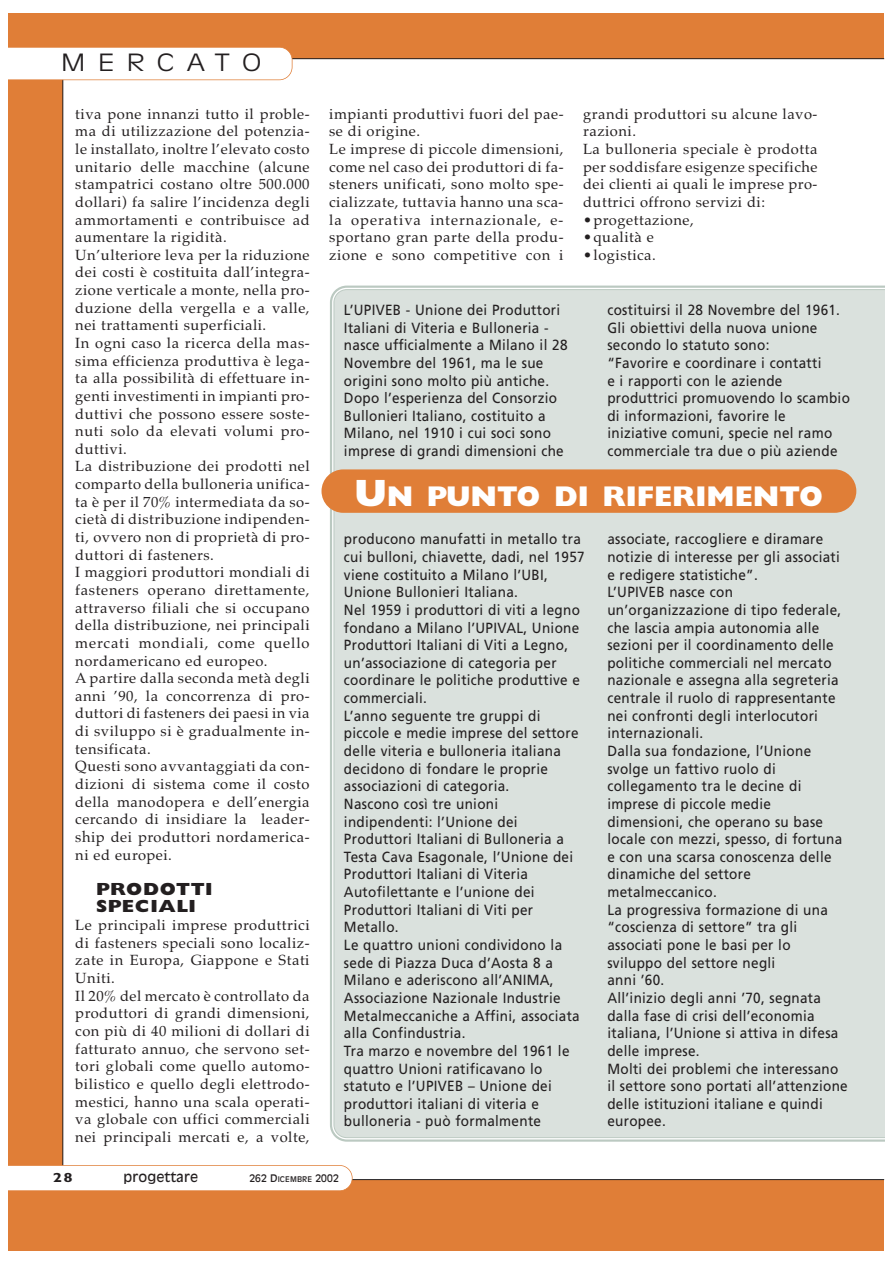
<style>
.page{position:relative;width:893px;height:1263px;background:#fff}
.page>*{position:absolute;margin:0;border:0;box-sizing:border-box;transform-origin:0 0}
.t1{font:800 28.65px "Gill Sans";color:#fff}
.t2{font:300 23.55px "Antique Olive";letter-spacing:.4em;color:#231f20;scale:1.27 1}
.t3{font:800 17.7px/17.7px "Gill Sans";letter-spacing:.035em;color:#231f20;scale:1.1 1}
.t4{font:14.7px/17.7px "Frutiger";letter-spacing:.02em;color:#231f20;scale:.92 1}
.t5{font:14.7px/17.7px "Palatino";letter-spacing:.035em;color:#231f20}
.t6{font:13.2px "Antique Olive";letter-spacing:.01em;color:#231f20}
.t7{font:700 13.2px "Gill Sans";color:#231f20;scale:1.27 1}
.t8{font:10.35px "Antique Olive";letter-spacing:.01em;color:#231f20}
.s1{font-size:38.25px}
.s2{font-size:7.65px}
</style>
<div class="page">
<div style="left:9px;top:57px;width:54px;height:1123px;background:#e07e37"></div>
<div style="left:9px;top:13px;width:875px;height:46px;background:#e07e37"></div>
<div style="left:9px;top:1180px;width:875px;height:70px;background:#e07e37"></div>
<hr style="left:63px;top:58px;width:821px;height:1px;background:#231f20">
<hr style="left:63px;top:1179px;width:821px;height:1px;background:#231f20">
<hr style="left:62px;top:59px;width:1px;height:1121px;background:#231f20">
<svg style="left:9px;top:1165px;width:343px;height:26px"></svg>
<svg style="left:9px;top:47px;width:283px;height:33px"></svg>
<div style="left:333px;top:289px;width:551px;height:849px;background:#dae1dd"></div>
<div style="left:321px;top:469px;width:535px;height:44px;background:#e07e37;border-radius:22px"></div>
<h2 class="t2" style="left:61px;top:52px;width:159px">MERCATO</h2>
<p class="t5" style="left:75px;top:107px;width:236px">tiva pone innanzi tutto il proble&shy;ma di utilizzazione del potenzia&shy;le installato, inoltre l’elevato costo unitario delle macchine (alcune stampatrici costano oltre 500.000 dollari) fa salire l’incidenza degli ammortamenti e contribuisce ad aumentare la rigidità.<br>Un’ulteriore leva per la riduzione dei costi è costituita dall’integra&shy;zione verticale a monte, nella pro&shy;duzione della vergella e a valle, nei trattamenti superficiali.<br>In ogni caso la ricerca della mas&shy;sima efficienza produttiva è lega&shy;ta alla possibilità di effettuare in&shy;genti investimenti in impianti pro&shy;duttivi che possono essere soste&shy;nuti solo da elevati volumi pro&shy;duttivi.<br>La distribuzione dei prodotti nel comparto della bulloneria unifica&shy;ta è per il 70% intermediata da so&shy;cietà di distribuzione indipenden&shy;ti, ovvero non di proprietà di pro&shy;duttori di fasteners.<br>I maggiori produttori mondiali di fasteners operano direttamente, attraverso filiali che si occupano della distribuzione, nei principali mercati mondiali, come quello nordamericano ed europeo.<br>A partire dalla seconda metà degli anni ’90, la concorrenza di pro&shy;duttori di fasteners dei paesi in via di sviluppo si è gradualmente in&shy;tensificata.<br>Questi sono avvantaggiati da con&shy;dizioni di sistema come il costo della manodopera e dell’energia cercando di insidiare la leader&shy;ship dei produttori nordamerica&shy;ni ed europei.</p>
<p class="t3" style="left:96px;top:882px;width:107px">PRODOTTI<br>SPECIALI</p>
<p class="t5" style="left:75px;top:918px;width:236px">Le principali imprese produttrici di fasteners speciali sono localiz&shy;zate in Europa, Giappone e Stati<br>Uniti.<br>Il 20% del mercato è controllato da produttori di grandi dimensioni, con più di 40 milioni di dollari di fatturato annuo, che servono set&shy;tori globali come quello automo&shy;bilistico e quello degli elettrodo&shy;mestici, hanno una scala operati&shy;va globale con uffici commerciali nei principali mercati e, a volte,</p>
<p class="t5" style="left:329px;top:107px;width:236px">impianti produttivi fuori del pae&shy;se di origine.<br>Le imprese di piccole dimensioni, come nel caso dei produttori di fa&shy;steners unificati, sono molto spe&shy;cializzate, tuttavia hanno una sca&shy;la operativa internazionale, e&shy;sportano gran parte della produ&shy;zione e sono competitive con i</p>
<p class="t5" style="left:583px;top:107px;width:236px">grandi produttori su alcune lavo&shy;razioni.<br>La bulloneria speciale è prodotta per soddisfare esigenze specifiche dei clienti ai quali le imprese pro&shy;duttrici offrono servizi di:</p>
<p class="t5" style="left:583px;top:212px;width:112px">•progettazione,</p>
<p class="t5" style="left:583px;top:230px;width:72px">•qualità e</p>
<p class="t5" style="left:583px;top:248px;width:74px">•logistica.</p>
<p class="t4" style="left:344px;top:302px;width:244px">L’UPIVEB - Unione dei Produttori<br>Italiani di Viteria e Bulloneria - nasce ufficialmente a Milano il 28<br>Novembre del 1961, ma le sue origini sono molto più antiche.<br>Dopo l’esperienza del Consorzio<br>Bullonieri Italiano, costituito a<br>Milano, nel 1910 i cui soci sono imprese di grandi dimensioni che</p>
<p class="t4" style="left:607px;top:302px;width:265px">costituirsi il 28 Novembre del 1961.<br>Gli obiettivi della nuova unione secondo lo statuto sono:<br>“Favorire e coordinare i contatti<br>e i rapporti con le aziende produttrici promuovendo lo scambio di informazioni, favorire le<br>iniziative comuni, specie nel ramo commerciale tra due o più aziende</p>
<h1 class="t1" style="left:355px;top:486px;width:469px"><span class="s1">U</span>N PUNTO DI RIFERIMENTO</h1>
<p class="t4" style="left:344px;top:531px;width:263px">producono manufatti in metallo tra cui bulloni, chiavette, dadi, nel 1957 viene costituito a Milano l’UBI,<br>Unione Bullonieri Italiana.<br>Nel 1959 i produttori di viti a legno fondano a Milano l’UPIVAL, Unione<br>Produttori Italiani di Viti a Legno, un’associazione di categoria per coordinare le politiche produttive e commerciali.<br>L’anno seguente tre gruppi di piccole e medie imprese del settore delle viteria e bulloneria italiana decidono di fondare le proprie associazioni di categoria.<br>Nascono così tre unioni indipendenti: l’Unione dei<br>Produttori Italiani di Bulloneria a<br>Testa Cava Esagonale, l’Unione dei<br>Produttori Italiani di Viteria<br>Autofilettante e l’unione dei<br>Produttori Italiani di Viti per<br>Metallo.<br>Le quattro unioni condividono la sede di Piazza Duca d’Aosta 8 a<br>Milano e aderiscono all’ANIMA,<br>Associazione Nazionale Industrie<br>Metalmeccaniche a Affini, associata alla Confindustria.<br>Tra marzo e novembre del 1961 le quattro Unioni ratificavano lo statuto e l’UPIVEB – Unione dei produttori italiani di viteria e bulloneria - può formalmente</p>
<p class="t4" style="left:607px;top:531px;width:263px">associate, raccogliere e diramare notizie di interesse per gli associati e redigere statistiche”.<br>L’UPIVEB nasce con un’organizzazione di tipo federale, che lascia ampia autonomia alle sezioni per il coordinamento delle politiche commerciali nel mercato nazionale e assegna alla segreteria centrale il ruolo di rappresentante nei confronti degli interlocutori internazionali.<br>Dalla sua fondazione, l’Unione svolge un fattivo ruolo di collegamento tra le decine di imprese di piccole medie dimensioni, che operano su base locale con mezzi, spesso, di fortuna e con una scarsa conoscenza delle dinamiche del settore metalmeccanico.<br>La progressiva formazione di una “coscienza di settore” tra gli associati pone le basi per lo sviluppo del settore negli<br>anni ’60.<br>All’inizio degli anni ’70, segnata dalla fase di crisi dell’economia italiana, l’Unione si attiva in difesa delle imprese.<br>Molti dei problemi che interessano il settore sono portati all’attenzione delle istituzioni italiane e quindi europee.</p>
<p class="t7" style="left:53px;top:1173px;width:17px">28</p>
<p class="t6" style="left:123px;top:1172px;width:76px">progettare</p>
<p class="t8" style="left:249px;top:1174px;width:91px">262 D<span class="s2">ICEMBRE</span> 2002</p>
</div>
